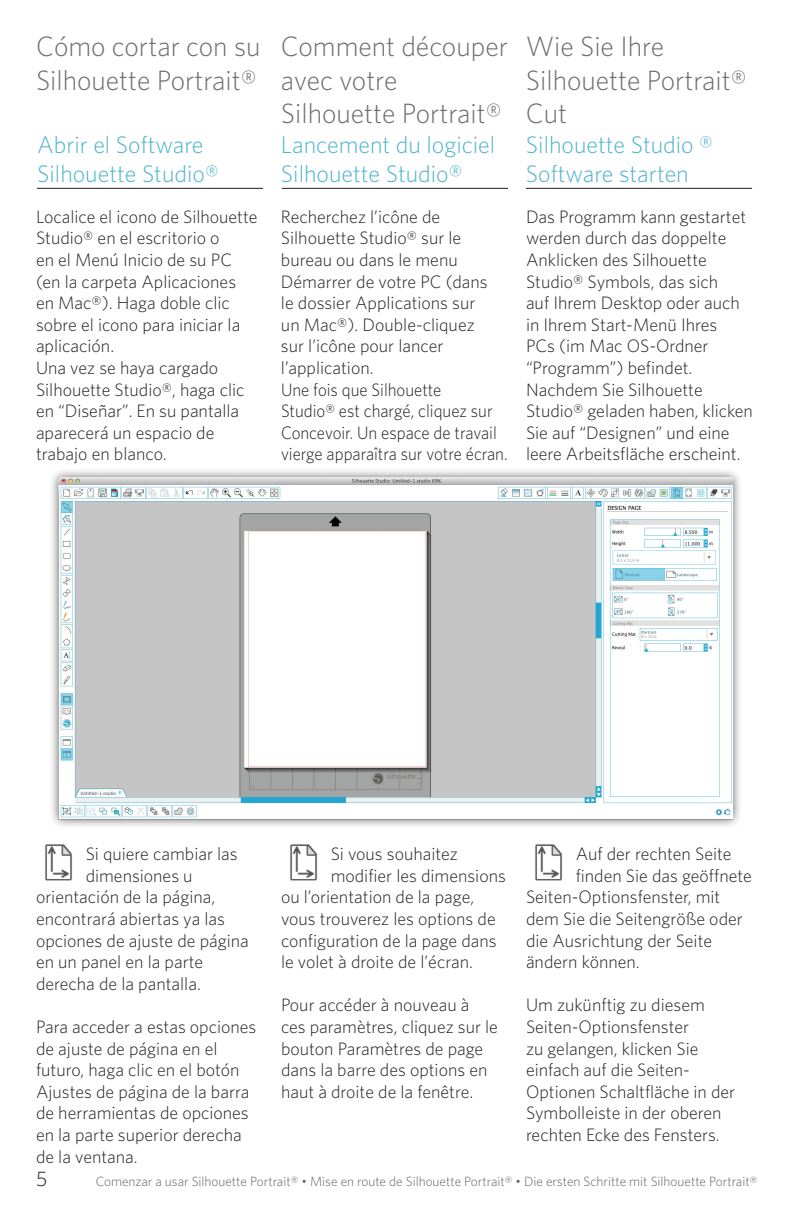
<style>
.page{position:relative;width:792px;height:1224px;background:#fff}
.page>*{position:absolute;margin:0;border:0;box-sizing:border-box;transform-origin:0 0}
.t1{font:300 28px/33.6px "Whitney";color:#6c6d70}
.t2{font:300 24px/28.8px "Whitney";color:#4db3cf}
.t3{font:300 21px "Whitney";color:#231f20}
.t4{font:300 18px/21.6px "Whitney";color:#231f20}
.t5{font:300 13.4px "Whitney";color:#636366}
</style>
<div class="page">
<hr style="left:37px;top:188px;width:226px;height:1px;background:#231f20">
<hr style="left:282px;top:188px;width:226px;height:1px;background:#231f20">
<hr style="left:526px;top:188px;width:226px;height:1px;background:#231f20">
<img style="left:45px;top:844px;width:28px;height:37px">
<img style="left:290px;top:844px;width:28px;height:37px">
<img style="left:535px;top:844px;width:28px;height:37px">
<div style="left:48px;top:467px;width:694px;height:362px;background:#231f20;opacity:.75"></div>
<img style="left:58px;top:478px;width:675px;height:341px">
<h1 class="t1" style="left:36px;top:29px;width:226px">Cómo cortar con su<br>Silhouette Portrait®</h1>
<h1 class="t1" style="left:281px;top:29px;width:228px">Comment découper avec votre<br>Silhouette Portrait®</h1>
<h1 class="t1" style="left:526px;top:29px;width:222px">Wie Sie Ihre<br>Silhouette Portrait®<br>Cut</h1>
<h2 class="t2" style="left:37px;top:130px;width:183px">Abrir el Software<br>Silhouette Studio®</h2>
<h2 class="t2" style="left:281px;top:130px;width:216px">Lancement du logiciel<br>Silhouette Studio®</h2>
<h2 class="t2" style="left:526px;top:130px;width:188px">Silhouette Studio ®<br>Software starten</h2>
<p class="t4" style="left:36px;top:206px;width:223px">Localice el icono de Silhouette<br>Studio® en el escritorio o<br>en el Menú Inicio de su PC (en la carpeta Aplicaciones en Mac®). Haga doble clic sobre el icono para iniciar la aplicación.<br>Una vez se haya cargado<br>Silhouette Studio®, haga clic en “Diseñar”. En su pantalla aparecerá un espacio de trabajo en blanco.</p>
<p class="t4" style="left:281px;top:206px;width:228px">Recherchez l’icône de<br>Silhouette Studio® sur le bureau ou dans le menu<br>Démarrer de votre PC (dans<br>le dossier Applications sur<br>un Mac®). Double-cliquez<br>sur l’icône pour lancer l’application.<br>Une fois que Silhouette<br>Studio® est chargé, cliquez sur<br>Concevoir. Un espace de travail vierge apparaîtra sur votre écran.</p>
<p class="t4" style="left:526px;top:206px;width:228px">Das Programm kann gestartet werden durch das doppelte<br>Anklicken des Silhouette<br>Studio® Symbols, das sich<br>auf Ihrem Desktop oder auch in Ihrem Start-Menü Ihres<br>PCs (im Mac OS-Ordner “Programm”) befindet.<br>Nachdem Sie Silhouette<br>Studio® geladen haben, klicken<br>Sie auf “Designen” und eine leere Arbeitsfläche erscheint.</p>
<p class="t4" style="left:86px;top:843px;width:154px">Si quiere cambiar las</p>
<p class="t4" style="left:86px;top:864px;width:108px">dimensiones u</p>
<p class="t4" style="left:36px;top:886px;width:181px">orientación de la página,</p>
<p class="t4" style="left:36px;top:908px;width:190px">encontrará abiertas ya las</p>
<p class="t4" style="left:36px;top:929px;width:214px">opciones de ajuste de página</p>
<p class="t4" style="left:36px;top:951px;width:169px">en un panel en la parte</p>
<p class="t4" style="left:36px;top:972px;width:166px">derecha de la pantalla.</p>
<p class="t4" style="left:36px;top:1016px;width:222px">Para acceder a estas opciones de ajuste de página en el futuro, haga clic en el botón<br>Ajustes de página de la barra de herramientas de opciones en la parte superior derecha de la ventana.</p>
<p class="t4" style="left:331px;top:843px;width:129px">Si vous souhaitez</p>
<p class="t4" style="left:331px;top:864px;width:177px">modifier les dimensions</p>
<p class="t4" style="left:281px;top:886px;width:195px">ou l’orientation de la page,</p>
<p class="t4" style="left:281px;top:908px;width:216px">vous trouverez les options de</p>
<p class="t4" style="left:281px;top:929px;width:217px">configuration de la page dans</p>
<p class="t4" style="left:281px;top:951px;width:193px">le volet à droite de l’écran.</p>
<p class="t4" style="left:281px;top:994px;width:218px">Pour accéder à nouveau à ces paramètres, cliquez sur le bouton Paramètres de page dans la barre des options en haut à droite de la fenêtre.</p>
<p class="t4" style="left:576px;top:843px;width:157px">Auf der rechten Seite</p>
<p class="t4" style="left:576px;top:864px;width:178px">finden Sie das geöffnete</p>
<p class="t4" style="left:526px;top:886px;width:196px">Seiten-Optionsfenster, mit</p>
<p class="t4" style="left:526px;top:908px;width:218px">dem Sie die Seitengröße oder</p>
<p class="t4" style="left:526px;top:929px;width:188px">die Ausrichtung der Seite</p>
<p class="t4" style="left:526px;top:951px;width:115px">ändern können.</p>
<p class="t4" style="left:526px;top:994px;width:211px">Um zukünftig zu diesem<br>Seiten-Optionsfenster<br>zu gelangen, klicken Sie einfach auf die Seiten-<br>Optionen Schaltfläche in der<br>Symbolleiste in der oberen rechten Ecke des Fensters.</p>
<p class="t3" style="left:36px;top:1166px;width:13px">5</p>
<p class="t5" style="left:96px;top:1173px;width:663px">Comenzar a usar Silhouette Portrait® • Mise en route de Silhouette Portrait® • Die ersten Schritte mit Silhouette Portrait®</p>
</div>
